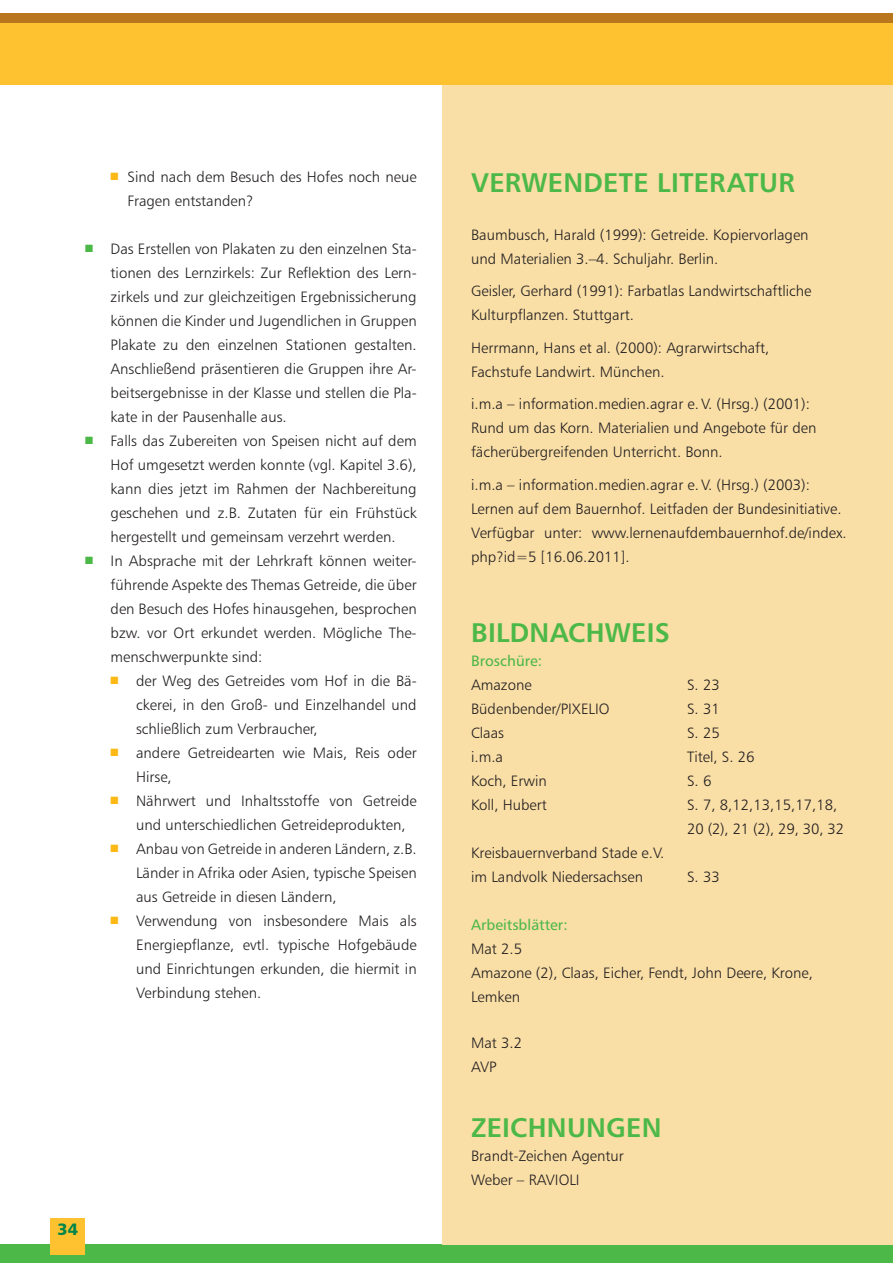
<style>
.page{position:relative;width:893px;height:1263px;background:#fff}
.page>*{position:absolute;margin:0;border:0;box-sizing:border-box;transform-origin:0 0}
.t1{font:27px "Humanist 777 BT Bold B";letter-spacing:.01em;color:#4cb848}
.t2{font:16.5px "Humanist 777 BT Black B";color:#00854a}
.t3{font:15px/24px "Humanist 777 BT Light B";color:#231f20}
.t4{font:15px "Humanist 777 BT Roman B";color:#4cb848}
.s1{color:#fcb814}
.s2{color:#4cb848}
</style>
<div class="page">
<div style="left:0;top:1244px;width:893px;height:19px;background:#4cb848"></div>
<div style="left:0;top:21px;width:893px;height:64px;background:#fec231"></div>
<div style="left:0;top:14px;width:893px;height:9px;background:#ba761d"></div>
<div style="left:442px;top:85px;width:451px;height:1159px;background:#f9dea6"></div>
<div style="left:51px;top:1218px;width:34px;height:37px;background:#fec231"></div>
<p class="t3" style="left:128px;top:164px;width:291px;text-indent:-17px"><span class="s1">■</span> Sind nach dem Besuch des Hofes noch neue<br>Fragen entstanden?</p>
<p class="t3" style="left:111px;top:236px;width:308px;text-align:justify;text-indent:-26px"><span class="s2">■</span> Das Erstellen von Plakaten zu den einzelnen Sta&shy;tionen des Lernzirkels: Zur Reflektion des Lern&shy;zirkels und zur gleichzeitigen Ergebnissicherung können die Kinder und Jugendlichen in Gruppen Plakate zu den einzelnen Stationen gestalten.<br>Anschließend präsentieren die Gruppen ihre Ar&shy;beitsergebnisse in der Klasse und stellen die Pla&shy;kate in der Pausenhalle aus.</p>
<p class="t3" style="left:111px;top:428px;width:308px;text-align:justify;text-indent:-26px"><span class="s2">■</span> Falls das Zubereiten von Speisen nicht auf dem Hof umgesetzt werden konnte (vgl. Kapitel 3.6), kann dies jetzt im Rahmen der Nachbereitung geschehen und z.B. Zutaten für ein Frühstück hergestellt und gemeinsam verzehrt werden.</p>
<p class="t3" style="left:111px;top:548px;width:308px;text-align:justify;text-indent:-26px"><span class="s2">■</span> In Absprache mit der Lehrkraft können weiter&shy;führende Aspekte des Themas Getreide, die über den Besuch des Hofes hinausgehen, besprochen bzw. vor Ort erkundet werden. Mögliche The&shy;menschwerpunkte sind:</p>
<p class="t3" style="left:136px;top:668px;width:282px;text-align:justify;text-indent:-26px"><span class="s1">■</span> der Weg des Getreides vom Hof in die Bä&shy;ckerei, in den Groß- und Einzelhandel und schließlich zum Verbraucher,</p>
<p class="t3" style="left:136px;top:740px;width:282px;text-indent:-26px"><span class="s1">■</span> andere Getreidearten wie Mais, Reis oder<br>Hirse,</p>
<p class="t3" style="left:136px;top:788px;width:282px;text-indent:-26px"><span class="s1">■</span> Nährwert und Inhaltsstoffe von Getreide und unterschiedlichen Getreideprodukten,</p>
<p class="t3" style="left:136px;top:836px;width:282px;text-align:justify;text-indent:-26px"><span class="s1">■</span> Anbau von Getreide in anderen Ländern, z.B.<br>Länder in Afrika oder Asien, typische Speisen aus Getreide in diesen Ländern,</p>
<p class="t3" style="left:136px;top:908px;width:282px;text-align:justify;text-indent:-26px"><span class="s1">■</span> Verwendung von insbesondere Mais als Energiepflanze, evtl. typische Hofgebäude und Einrichtungen erkunden, die hiermit in Verbindung stehen.</p>
<p class="t2" style="left:58px;top:1218px;width:22px">34</p>
<h1 class="t1" style="left:471px;top:165px;width:37px">VERWENDETE</h1>
<h1 class="t1" style="left:657px;top:165px;width:18px">LITERATUR</h1>
<p class="t3" style="left:471px;top:222px;width:339px">Baumbusch, Harald (1999): Getreide. Kopiervorlagen und Materialien 3.–4. Schuljahr. Berlin.</p>
<p class="t3" style="left:471px;top:279px;width:342px">Geisler, Gerhard (1991): Farbatlas Landwirtschaftliche<br>Kulturpflanzen. Stuttgart.</p>
<p class="t3" style="left:471px;top:335px;width:300px">Herrmann, Hans et al. (2000): Agrarwirtschaft,<br>Fachstufe Landwirt. München.</p>
<p class="t3" style="left:471px;top:392px;width:347px">i.m.a – information.medien.agrar e.V. (Hrsg.) (2001):<br>Rund um das Korn. Materialien und Angebote für den fächerübergreifenden Unterricht. Bonn.</p>
<p class="t3" style="left:471px;top:472px;width:377px">i.m.a – information.medien.agrar e.V. (Hrsg.) (2003):<br>Lernen auf dem Bauernhof. Leitfaden der Bundesinitiative.<br>Verfügbar unter: www.lernenaufdembauernhof.de/index. php?id=5 [16.06.2011].</p>
<h1 class="t1" style="left:471px;top:616px;width:35px">BILDNACHWEIS</h1>
<p class="t4" style="left:471px;top:652px;width:73px">Broschüre:</p>
<p class="t3" style="left:471px;top:673px;width:62px">Amazone</p>
<p class="t3" style="left:687px;top:673px;width:34px">S. 23</p>
<p class="t3" style="left:471px;top:697px;width:140px">Büdenbender/PIXELIO</p>
<p class="t3" style="left:687px;top:697px;width:34px">S. 31</p>
<p class="t3" style="left:471px;top:721px;width:34px">Claas</p>
<p class="t3" style="left:687px;top:721px;width:34px">S. 25</p>
<p class="t3" style="left:471px;top:745px;width:33px">i.m.a</p>
<p class="t3" style="left:687px;top:745px;width:69px">Titel, S. 26</p>
<p class="t3" style="left:471px;top:769px;width:77px">Koch, Erwin</p>
<p class="t3" style="left:687px;top:769px;width:26px">S. 6</p>
<p class="t3" style="left:471px;top:793px;width:77px">Koll, Hubert</p>
<p class="t3" style="left:687px;top:793px;width:158px">S. 7, 8,12,13,15,17,18,<br>20 (2), 21 (2), 29, 30, 32</p>
<p class="t3" style="left:471px;top:841px;width:195px">Kreisbauernverband Stade e.V. im Landvolk Niedersachsen</p>
<p class="t3" style="left:687px;top:865px;width:34px">S. 33</p>
<p class="t4" style="left:471px;top:916px;width:98px">Arbeitsblätter:</p>
<p class="t3" style="left:471px;top:937px;width:343px">Mat 2.5<br>Amazone (2), Claas, Eicher, Fendt, John Deere, Krone,<br>Lemken</p>
<p class="t3" style="left:471px;top:1030px;width:53px">Mat 3.2<br>AVP</p>
<h1 class="t1" style="left:471px;top:1110px;width:34px">ZEICHNUNGEN</h1>
<p class="t3" style="left:471px;top:1143px;width:154px">Brandt-Zeichen Agentur<br>Weber – RAVIOLI</p>
</div>
